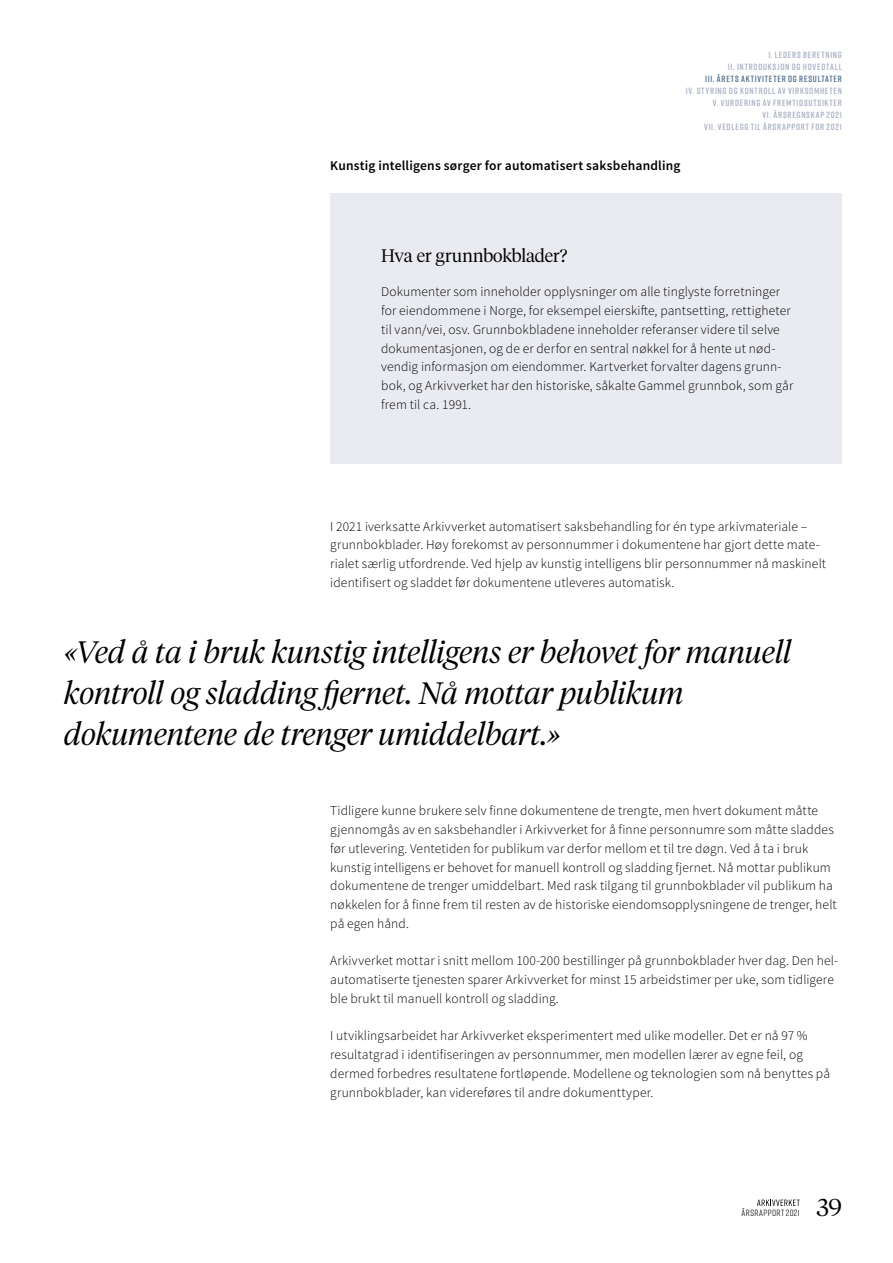
<style>
.page{position:relative;width:893px;height:1263px;background:#fff}
.page>*{position:absolute;margin:0;border:0;box-sizing:border-box;transform-origin:0 0}
.t1{font:italic 300 30.75px/41.1px "Tiempos Headline";color:#000}
.t2{font:300 24.3px "Tiempos Headline";color:#000}
.t3{font:300 18px "Tiempos Headline";letter-spacing:-.005em;color:#000}
.t4{font:300 13.5px/18.8px "Source Sans Pro";letter-spacing:.01em;color:#000}
.t5{font:600 13.5px "Source Sans Pro";letter-spacing:.01em;color:#000}
.t6{font:600 9px/12px "Rift";letter-spacing:.085em;color:#a5acc1;text-align:right}
.t7{font:600 9px "Rift";letter-spacing:.09em;color:#466588}
.t8{font:9px "Rift";letter-spacing:.045em;color:#000}
</style>
<div class="page">
<svg style="left:757px;top:1199px;width:43px;height:7px"></svg>
<div style="left:330px;top:193px;width:512px;height:271px;background:#eaebf1"></div>
<p class="t6" style="left:728px;top:48px;width:116px">I. LEDERS BERETNING<br>II. INTRODUKSJON OG HOVEDTALL</p>
<p class="t7" style="left:705px;top:72px;width:138px">III. ÅRETS AKTIVITETER OG RESULTATER</p>
<p class="t6" style="left:686px;top:84px;width:158px">IV. STYRING OG KONTROLL AV VIRKSOMHETEN V. VURDERING AV FREMTIDSUTSIKTER<br>VI. ÅRSREGNSKAP 2021<br>VII. VEDLEGG TIL ÅRSRAPPORT FOR 2021</p>
<p class="t5" style="left:330px;top:157px;width:352px">Kunstig intelligens sørger for automatisert saksbehandling</p>
<h3 class="t3" style="left:381px;top:243px;width:188px">Hva er grunnbokblader?</h3>
<p class="t4" style="left:381px;top:283px;width:414px">Dokumenter som inneholder opplysninger om alle tinglyste forretninger for eiendommene i Norge, for eksempel eierskifte, pantsetting, rettigheter til vann/vei, osv. Grunnbokbladene inneholder referanser videre til selve dokumentasjonen, og de er derfor en sentral nøkkel for å hente ut nød&shy;vendig informasjon om eiendommer. Kartverket forvalter dagens grunn&shy;bok, og Arkivverket har den historiske, såkalte Gammel grunnbok, som går frem til ca. 1991.</p>
<p class="t4" style="left:330px;top:517px;width:497px">I 2021 iverksatte Arkivverket automatisert saksbehandling for én type arkivmateriale – grunnbokblader. Høy forekomst av personnummer i dokumentene har gjort dette mate&shy;rialet særlig utfordrende. Ved hjelp av kunstig intelligens blir personnummer nå maskinelt identifisert og sladdet før dokumentene utleveres automatisk.</p>
<h1 class="t1" style="left:64px;top:630px;width:729px">«Ved å ta i bruk kunstig intelligens er behovet for manuell kontroll og sladding fjernet. Nå mottar publikum dokumentene de trenger umiddelbart.»</h1>
<p class="t4" style="left:330px;top:801px;width:508px">Tidligere kunne brukere selv finne dokumentene de trengte, men hvert dokument måtte gjennomgås av en saksbehandler i Arkivverket for å finne personnumre som måtte sladdes før utlevering. Ventetiden for publikum var derfor mellom et til tre døgn. Ved å ta i bruk kunstig intelligens er behovet for manuell kontroll og sladding fjernet. Nå mottar publikum dokumentene de trenger umiddelbart. Med rask tilgang til grunnbokblader vil publikum ha nøkkelen for å finne frem til resten av de historiske eiendomsopplysningene de trenger, helt på egen hånd.</p>
<p class="t4" style="left:330px;top:951px;width:508px">Arkivverket mottar i snitt mellom 100-200 bestillinger på grunnbokblader hver dag. Den hel&shy;automatiserte tjenesten sparer Arkivverket for minst 15 arbeidstimer per uke, som tidligere ble brukt til manuell kontroll og sladding.</p>
<p class="t4" style="left:330px;top:1026px;width:501px">I utviklingsarbeidet har Arkivverket eksperimentert med ulike modeller. Det er nå 97 % resultatgrad i identifiseringen av personnummer, men modellen lærer av egne feil, og dermed forbedres resultatene fortløpende. Modellene og teknologien som nå benyttes på grunnbokblader, kan videreføres til andre dokumenttyper.</p>
<p class="t8" style="left:741px;top:1207px;width:60px">ÅRSRAPPORT 2021</p>
<h2 class="t2" style="left:817px;top:1191px;width:27px">39</h2>
</div>
